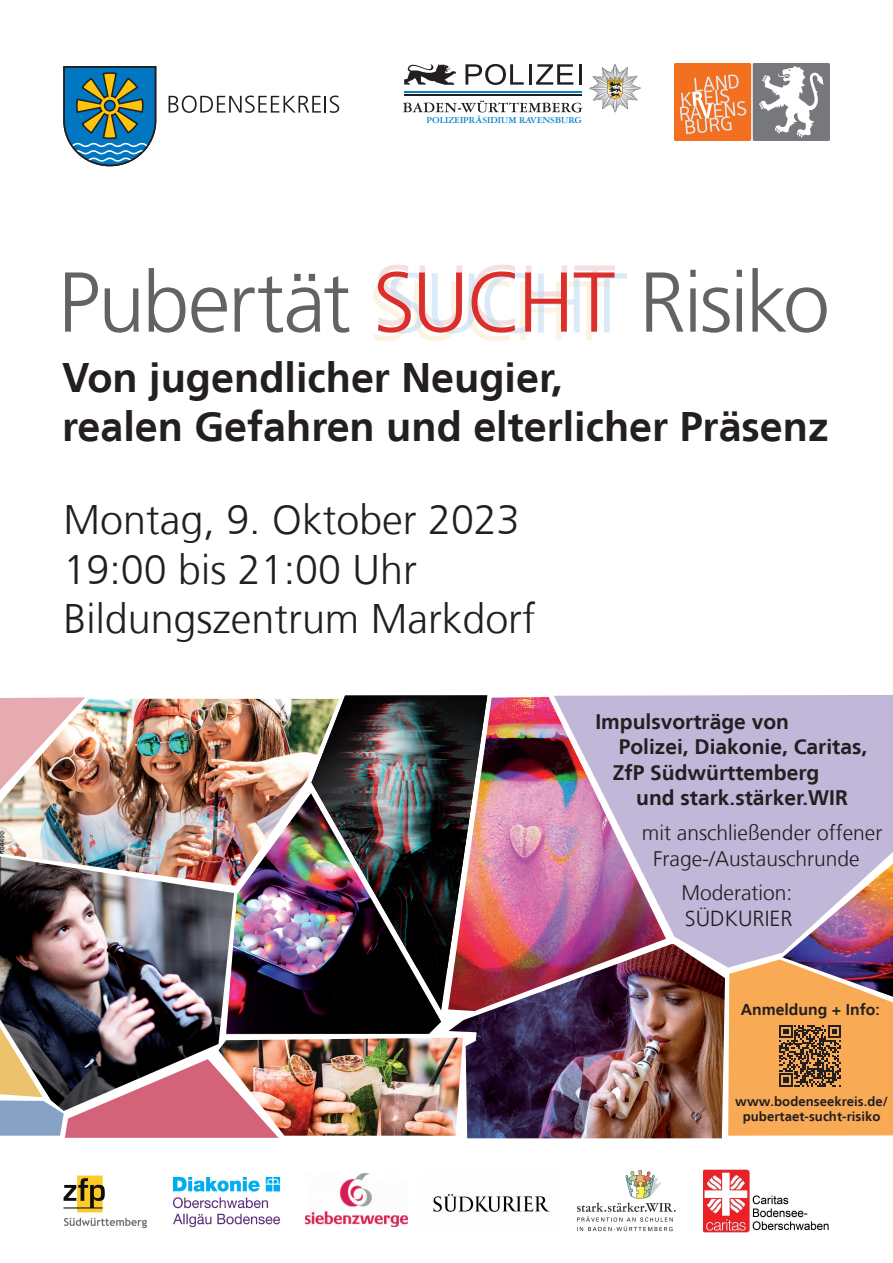
<style>
.page{position:relative;width:893px;height:1263px;background:#fff}
.page>*{position:absolute;margin:0;border:0;box-sizing:border-box;transform-origin:0 0}
.t1{font:300 84.75px "Frutiger LT";letter-spacing:-.03em;color:#636366}
.t2{font:300 41.25px/49.5px "Frutiger LT";color:#231f20}
.t3{font:700 41.25px/49.5px "Frutiger LT";color:#231f20}
.t4{font:300 21.75px "Frutiger LT";color:#231f20}
.t5{font:700 21px/25.2px "Frutiger LT";color:#231f20}
.t6{font:300 21px/25.2px "Frutiger LT";color:#231f20;text-align:center}
.t7{font:700 15.75px "Frutiger LT";color:#231f20}
.t8{font:700 13.12px/15.8px "Frutiger LT";letter-spacing:.005em;color:#231f20;text-align:center}
.t9{font:500 9.52px "Garamont Amst SBOP";letter-spacing:.01em;color:#0084ca;scale:1.07 1}
.s1{color:#f5e0e1}
.s2{color:#daeaf7}
</style>
<div class="page">
<img style="left:0;top:699px;width:311px;height:157px">
<img style="left:674px;top:64px;width:155px;height:77px">
<svg style="left:404px;top:64px;width:52px;height:21px"></svg>
<svg style="left:465px;top:64px;width:59px;height:21px"></svg>
<hr style="left:529px;top:64px;width:3px;height:21px;background:#231f20">
<svg style="left:536px;top:64px;width:37px;height:21px"></svg>
<hr style="left:579px;top:64px;width:3px;height:21px;background:#231f20">
<hr style="left:404px;top:94px;width:178px;height:2px;background:#231f20">
<hr style="left:404px;top:91px;width:178px;height:1px;background:#0084ca">
<svg style="left:403px;top:101px;width:180px;height:11px"></svg>
<svg style="left:589px;top:64px;width:52px;height:49px"></svg>
<img style="left:0;top:697px;width:85px;height:93px">
<svg style="left:378px;top:280px;width:13px;height:46px"></svg>
<svg style="left:391px;top:326px;width:219px;height:7px"></svg>
<svg style="left:393px;top:272px;width:222px;height:8px"></svg>
<svg style="left:391px;top:280px;width:219px;height:46px"></svg>
<img style="left:226px;top:793px;width:215px;height:241px">
<svg style="left:0;top:1027px;width:279px;height:111px;background:#ba7990"></svg>
<img style="left:218px;top:1037px;width:230px;height:99px">
<svg style="left:554px;top:695px;width:339px;height:272px;background:#bfb0d1"></svg>
<img style="left:487px;top:697px;width:179px;height:247px">
<svg style="left:728px;top:959px;width:165px;height:177px;background:#dc9957"></svg>
<svg style="left:169px;top:96px;width:170px;height:17px"></svg>
<svg style="left:63px;top:66px;width:93px;height:100px;background:#498595"></svg>
<img style="left:433px;top:1193px;width:117px;height:19px">
<img style="left:173px;top:1176px;width:108px;height:52px">
<img style="left:577px;top:1170px;width:99px;height:62px">
<img style="left:305px;top:1173px;width:103px;height:53px">
<img style="left:63px;top:1175px;width:84px;height:53px">
<img style="left:703px;top:1169px;width:126px;height:64px">
<svg style="left:311px;top:968px;width:137px;height:42px;background:#141314"></svg>
<img style="left:311px;top:695px;width:176px;height:273px">
<img style="left:0;top:856px;width:234px;height:255px">
<img style="left:448px;top:944px;width:277px;height:194px">
<p class="t9" style="left:427px;top:116px;width:147px">POLIZEIPRÄSIDIUM RAVENSBURG</p>
<h1 class="t1" style="left:58px;top:254px;width:559px">Pubertät <span class="s1">SUCHT</span></h1>
<h1 class="t1" style="left:386px;top:254px;width:446px"><span class="s2">SUCHT</span> Risiko</h1>
<h2 class="t3" style="left:62px;top:353px;width:768px">Von jugendlicher Neugier,<br>realen Gefahren und elterlicher Präsenz</h2>
<h2 class="t2" style="left:64px;top:496px;width:474px">Montag, 9. Oktober 2023<br>19:00 bis 21:00 Uhr<br>Bildungszentrum Markdorf</h2>
<p class="t5" style="left:613px;top:709px;width:256px;text-indent:-18px">Impulsvorträge von<br>Polizei, Diakonie, Caritas,<br>ZfP Südwürttemberg</p>
<p class="t5" style="left:636px;top:785px;width:213px">und stark.stärker.WIR</p>
<p class="t6" style="left:642px;top:821px;width:242px">mit anschließender offener<br>Frage-/Austauschrunde</p>
<p class="t6" style="left:682px;top:881px;width:112px">Moderation:</p>
<p class="t4" style="left:685px;top:907px;width:109px">SÜDKURIER</p>
<p class="t7" style="left:741px;top:1001px;width:140px">Anmeldung + Info:</p>
<p class="t8" style="left:735px;top:1093px;width:154px">www.bodenseekreis.de/ pubertaet-sucht-risiko</p>
</div>
